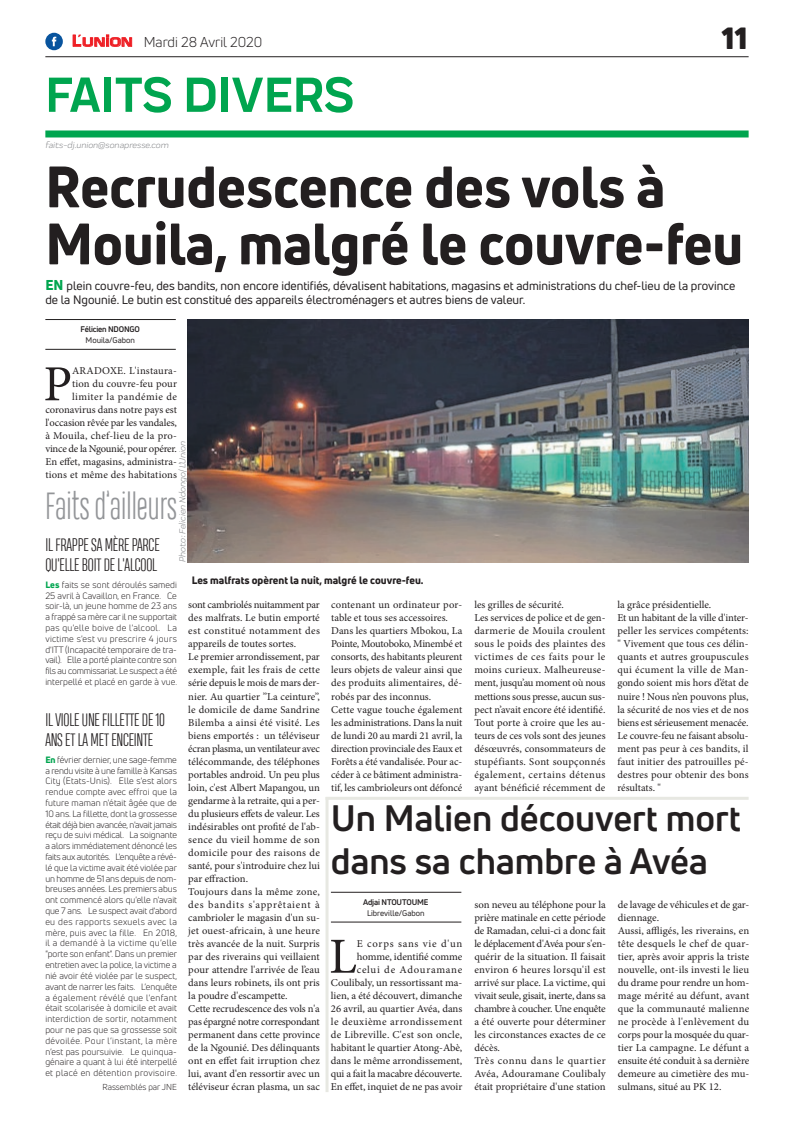
<style>
.page{position:relative;width:794px;height:1129px;background:#fff}
.page>*{position:absolute;margin:0;border:0;box-sizing:border-box;transform-origin:0 0}
.t1{font:800 57px/57px "Uni Neue";color:#231f20;scale:.96 1}
.t2{font:700 51px "Praktika";color:#00a54f}
.t3{font:50.5px "Minion Pro";color:#231f20}
.t4{font:700 36px/43.2px "Uni Neue";color:#231f20}
.t5{font:300 36px "Heading Compressed Pro";color:#939598;scale:.89 1}
.t6{font:900 30px "Uni Neue";color:#231f20}
.t7{font:300 17px/20.4px "Heading Compressed Pro";letter-spacing:-.01em;color:#231f20}
.t8{font:14px "Uni Neue";color:#231f20}
.t9{font:12px/14.4px "Uni Neue";color:#231f20}
.t10{font:10.5px/13px "Minion Pro";color:#231f20}
.t11{font:800 10.5px "Uni Neue";color:#231f20}
.t12{font:9px/10.8px "Uni Neue";letter-spacing:.005em;color:#231f20;text-align:justify}
.t13{font:italic 9px "Praktika";color:#818386}
.t14{font:8.5px "Uni Neue";color:#231f20}
.t15{font:700 8px "Uni Neue";letter-spacing:-.02em;color:#231f20}
.t16{font:8px "Uni Neue";color:#231f20}
.s1{font-family:"Eurostile";font-weight:600;font-size:15px;color:#ee1d23}
.s2{font-family:"Eurostile";font-weight:600;font-size:11.4px;color:#ee1d23}
.s3{font-weight:800;font-size:14px;color:#00a54f}
.s4{font-weight:800;color:#00a54f}
</style>
<div class="page">
<hr style="left:45px;top:56px;width:703px;height:1px;background:#231f20">
<div style="left:45px;top:130px;width:703px;height:7px;background:#00a54f"></div>
<svg style="left:72px;top:34px;width:60px;height:13px"></svg>
<div style="left:45px;top:33px;width:18px;height:17px;background:#08549e;border-radius:50%"></div>
<svg style="left:52px;top:37px;width:4px;height:9px"></svg>
<hr style="left:45px;top:349px;width:131px;height:1px;background:#231f20">
<hr style="left:45px;top:319px;width:131px;height:1px;background:#231f20">
<hr style="left:331px;top:921px;width:130px;height:1px;background:#231f20">
<hr style="left:331px;top:891px;width:130px;height:1px;background:#231f20">
<img style="left:187px;top:319px;width:561px;height:243px">
<hr style="left:325px;top:796px;width:423px;height:3px;background:#e7e8e2">
<hr style="left:325px;top:797px;width:3px;height:294px;background:#e7e8e2">
<h3 class="t8" style="left:72px;top:33px;width:192px"><span class="s1">L</span><span class="s2">UNION</span> Mardi 28 Avril 2020</h3>
<h2 class="t2" style="left:45px;top:54px;width:310px">FAITS DIVERS</h2>
<p class="t13" style="left:45px;top:139px;width:125px">faits-dj.union@sonapresse.com</p>
<h3 class="t6" style="left:722px;top:17px;width:27px">11</h3>
<h1 class="t1" style="left:45px;top:157px;width:728px">Recrudescence des vols à<br>Mouila, malgré le couvre-feu</h1>
<p class="t9" style="left:45px;top:278px;width:691px"><span class="s3">EN</span> plein couvre-feu, des bandits, non encore identifiés, dévalisent habitations, magasins et administrations du chef-lieu de la province de la Ngounié. Le butin est constitué des appareils électroménagers et autres biens de valeur.</p>
<p class="t15" style="left:80px;top:324px;width:61px">Félicien NDONGO</p>
<p class="t16" style="left:86px;top:335px;width:51px">Mouila/Gabon</p>
<p class="t10" style="left:45px;top:364px;width:133px;text-align:right">ARADOXE. L'instaura-<br>tion du couvre-feu pour limiter la pandémie de coronavirus dans notre pays est l'occasion rêvée par les vandales, à Mouila, chef-lieu de la pro&shy;vince de la Ngounié, pour opérer.<br>En effet, magasins, administra&shy;tions et même des habitations</p>
<h3 class="t3" style="left:43px;top:350px;width:30px">P</h3>
<p class="t13" style="left:176px;top:562px;width:123px;rotate:-90deg">Photo : Felicien Ndongo/ L’Union</p>
<h3 class="t5" style="left:45px;top:485px;width:149px">Faits d’ailleurs</h3>
<h3 class="t7" style="left:45px;top:536px;width:116px">IL FRAPPE SA MÈRE PARCE<br>QU'ELLE BOIT DE L'ALCOOL</h3>
<p class="t12" style="left:45px;top:579px;width:133px"><span class="s4">Les</span> faits se sont déroulés samedi 25 avril à Cavaillon, en France.    Ce soir-là, un jeune homme de 23 ans a frappé sa mère car il ne supportait pas qu'elle boive de l'alcool.    La victime s'est vu prescrire 4 jours d'ITT (Incapacité temporaire de tra&shy;vail).    Elle a porté plainte contre son fils au commissariat. Le suspect a été interpellé et placé en garde à vue.</p>
<h3 class="t7" style="left:45px;top:711px;width:121px">IL VIOLE UNE FILLETTE DE 10<br>ANS ET LA MET ENCEINTE</h3>
<p class="t12" style="left:45px;top:754px;width:133px"><span class="s4">En</span> février dernier, une sage-femme a rendu visite à une famille à Kansas City (Etats-Unis).    Elle s'est alors rendue compte avec effroi que la future maman n'était âgée que de 10 ans. La fillette, dont la grossesse était déjà bien avancée, n'avait jamais reçu de suivi médical.    La soignante a alors immédiatement dénoncé les faits aux autorités.    L'enquête a révé&shy;lé que la victime avait été violée par un homme de 51 ans depuis de nom&shy;breuses années. Les premiers abus ont commencé alors qu'elle n'avait que 7 ans.    Le suspect avait d'abord eu des rapports sexuels avec la mère, puis avec la fille.    En 2018, il a demandé à la victime qu’elle "porte son enfant". Dans un premier entretien avec la police, la victime a nié avoir été violée par le suspect, avant de narrer les faits.    L’enquête a également révélé que l'enfant était scolarisée à domicile et avait interdiction de sortir, notamment pour ne pas que sa grossesse soit dévoilée. Pour l’instant, la mère n’est pas poursuivie.    Le quinqua&shy;génaire a quant à lui été interpellé et placé en détention provisoire.</p>
<p class="t14" style="left:102px;top:1081px;width:76px">Rassemblés par JNE</p>
<p class="t11" style="left:192px;top:573px;width:233px">Les malfrats opèrent la nuit, malgré le couvre-feu.</p>
<p class="t10" style="left:188px;top:598px;width:133px">sont cambriolés nuitamment par des malfrats. Le butin emporté est constitué notamment des appareils de toutes sortes.<br>Le premier arrondissement, par exemple, fait les frais de cette série depuis le mois de mars der&shy;nier. Au quartier ’’La ceinture’’, le domicile de dame Sandrine<br>Bilemba a ainsi été visité. Les biens emportés : un téléviseur écran plasma, un ventilateur avec télécommande, des téléphones portables android. Un peu plus loin, c'est Albert Mapangou, un gendarme à la retraite, qui a per&shy;du plusieurs effets de valeur. Les indésirables ont profité de l'ab&shy;sence du vieil homme de son domicile pour des raisons de santé, pour s'introduire chez lui par effraction.<br>Toujours dans la même zone, des bandits s'apprêtaient à cambrioler le magasin d'un su&shy;jet ouest-africain, à une heure très avancée de la nuit. Surpris par des riverains qui veillaient pour attendre l'arrivée de l’eau dans leurs robinets, ils ont pris la poudre d'escampette.<br>Cette recrudescence des vols n'a pas épargné notre correspondant permanent dans cette province de la Ngounié. Des délinquants ont en effet fait irruption chez lui, avant d'en ressortir avec un téléviseur écran plasma, un sac</p>
<p class="t10" style="left:331px;top:598px;width:133px">contenant un ordinateur por&shy;table et tous ses accessoires.<br>Dans les quartiers Mbokou, La<br>Pointe, Moutoboko, Minembé et consorts, des habitants pleurent leurs objets de valeur ainsi que des produits alimentaires, dé&shy;robés par des inconnus.<br>Cette vague touche également les administrations. Dans la nuit de lundi 20 au mardi 21 avril, la direction provinciale des Eaux et<br>Forêts a été vandalisée. Pour ac&shy;céder à ce bâtiment administra&shy;tif, les cambrioleurs ont défoncé</p>
<p class="t10" style="left:474px;top:598px;width:133px">les grilles de sécurité.<br>Les services de police et de gen&shy;darmerie de Mouila croulent sous le poids des plaintes des victimes de ces faits pour le moins curieux. Malheureuse&shy;ment, jusqu’au moment où nous mettions sous presse, aucun sus&shy;pect n’avait encore été identifié.<br>Tout porte à croire que les au&shy;teurs de ces vols sont des jeunes désœuvrés, consommateurs de stupéfiants. Sont soupçonnés également, certains détenus ayant bénéficié récemment de</p>
<p class="t10" style="left:617px;top:598px;width:133px">la grâce présidentielle.<br>Et un habitant de la ville d'inter&shy;peller les services compétents: " Vivement que tous ces délin&shy;quants et autres groupuscules qui écument la ville de Man&shy;gondo soient mis hors d’état de nuire ! Nous n’en pouvons plus, la sécurité de nos vies et de nos biens est sérieusement menacée.<br>Le couvre-feu ne faisant absolu&shy;ment pas peur à ces bandits, il faut initier des patrouilles pé&shy;destres pour obtenir des bons résultats. "</p>
<h3 class="t4" style="left:331px;top:796px;width:411px">Un Malien découvert mort dans sa chambre à Avéa</h3>
<p class="t15" style="left:363px;top:897px;width:67px">Adjai NTOUTOUME</p>
<p class="t16" style="left:367px;top:907px;width:59px">Libreville/Gabon</p>
<p class="t10" style="left:474px;top:897px;width:133px">son neveu au téléphone pour la prière matinale en cette période de Ramadan, celui-ci a donc fait le déplacement d'Avéa pour s'en&shy;quérir de la situation. Il faisait environ 6 heures lorsqu'il est arrivé sur place. La victime, qui vivait seule, gisait, inerte, dans sa chambre à coucher. Une enquête a été ouverte pour déterminer les circonstances exactes de ce décès.<br>Très connu dans le quartier<br>Avéa, Adouramane Coulibaly était propriétaire d'une station</p>
<p class="t10" style="left:618px;top:897px;width:133px">de lavage de véhicules et de gar&shy;diennage.<br>Aussi, affligés, les riverains, en tête desquels le chef de quar&shy;tier, après avoir appris la triste nouvelle, ont-ils investi le lieu du drame pour rendre un hom&shy;mage mérité au défunt, avant que la communauté malienne ne procède à l'enlèvement du corps pour la mosquée du quar&shy;tier La campagne. Le défunt a ensuite été conduit à sa dernière demeure au cimetière des mu&shy;sulmans, situé au PK 12.</p>
<p class="t10" style="left:331px;top:936px;width:133px;text-align:right">E corps sans vie d'un homme, identifié comme<br>celui de Adouramane<br>Coulibaly, un ressortissant ma&shy;lien, a été découvert, dimanche<br>26 avril, au quartier Avéa, dans le deuxième arrondissement de Libreville. C'est son oncle, habitant le quartier Atong-Abè, dans le même arrondissement, qui a fait la macabre découverte.<br>En effet, inquiet de ne pas avoir</p>
<h3 class="t3" style="left:329px;top:922px;width:29px">L</h3>
</div>
